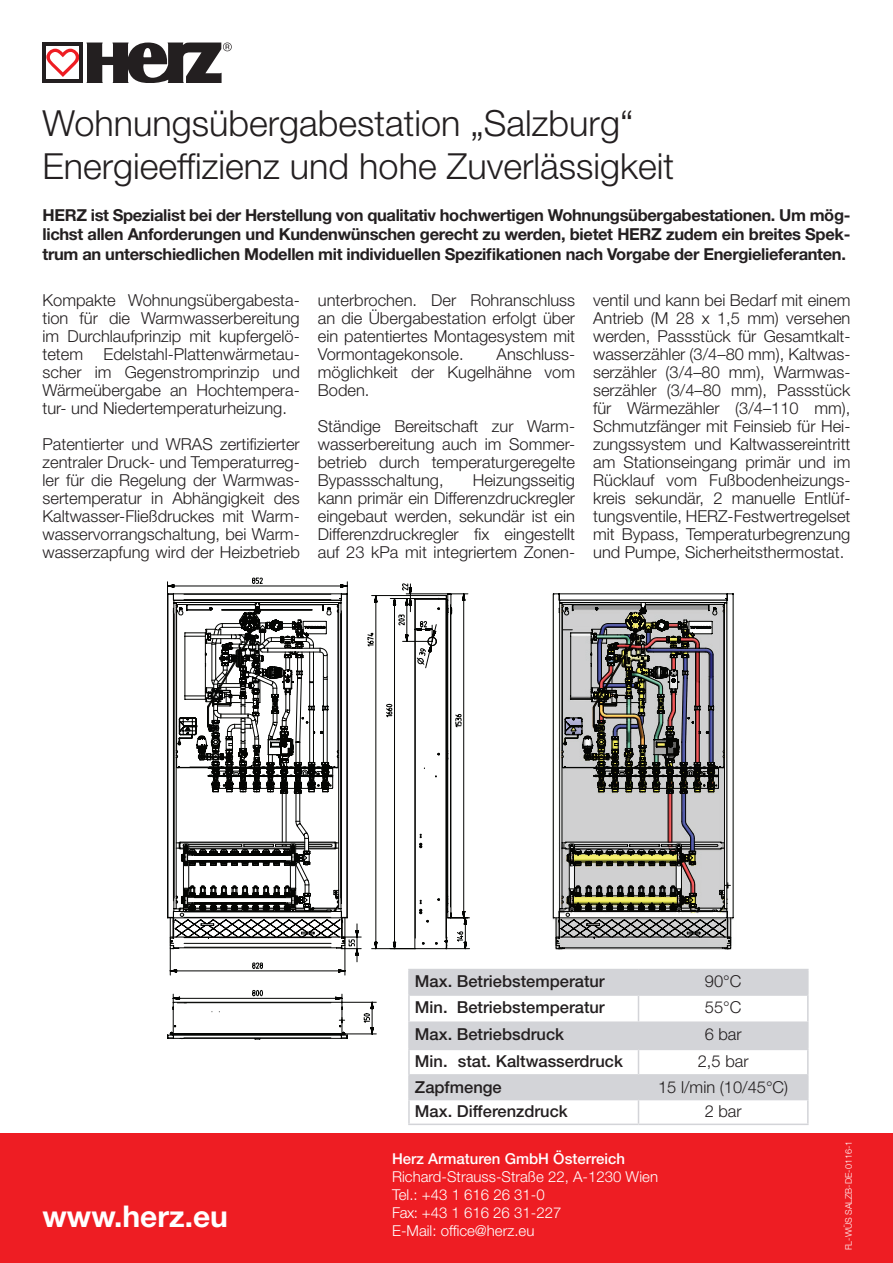
<style>
.page{position:relative;width:893px;height:1263px;background:#fff}
.page>*{position:absolute;margin:0;border:0;box-sizing:border-box;transform-origin:0 0}
.t1{font:300 36px/43.2px "Helvetica Neue LT Std";color:#231f20}
.t2{font:700 30px "Helvetica Neue LT Std";color:#fff}
.t3{font:300 16.5px/18px "Helvetica Neue LT Std";color:#231f20;text-align:justify}
.t4{font:700 16.5px/19.8px "Helvetica Neue LT Std";letter-spacing:-.02em;color:#231f20;text-align:justify}
.t5{font:500 16.5px "Helvetica Neue LT Std";color:#231f20}
.t6{font:300 15px/18px "Helvetica Neue LT Std";color:#fff}
.t7{font:500 15px "Helvetica Neue LT Std";color:#fff}
.t8{font:300 9px "Helvetica Neue LT Std";color:#fff}
</style>
<div class="page">
<div style="left:0;top:1133px;width:893px;height:130px;background:#ee1d23"></div>
<svg style="left:86px;top:43px;width:146px;height:40px"></svg>
<svg style="left:46px;top:49px;width:33px;height:28px"></svg>
<hr style="left:43px;top:44px;width:3px;height:38px;background:#231f20">
<hr style="left:80px;top:45px;width:3px;height:37px;background:#231f20">
<hr style="left:43px;top:43px;width:40px;height:3px;background:#231f20">
<hr style="left:43px;top:80px;width:40px;height:3px;background:#231f20">
<svg style="left:167px;top:577px;width:567px;height:462px"></svg>
<svg style="left:177px;top:619px;width:551px;height:421px"></svg>
<hr style="left:408px;top:969px;width:230px;height:1px;background:#d3d4d8">
<hr style="left:408px;top:970px;width:2px;height:24px;background:#d3d4d8">
<hr style="left:638px;top:969px;width:171px;height:1px;background:#d3d4d8">
<hr style="left:807px;top:970px;width:2px;height:24px;background:#d3d4d8">
<hr style="left:408px;top:994px;width:230px;height:2px;background:#d3d4d8">
<hr style="left:408px;top:996px;width:2px;height:25px;background:#d3d4d8">
<hr style="left:638px;top:994px;width:171px;height:2px;background:#d3d4d8">
<hr style="left:807px;top:996px;width:2px;height:25px;background:#d3d4d8">
<hr style="left:408px;top:1021px;width:230px;height:2px;background:#d3d4d8">
<hr style="left:408px;top:1023px;width:2px;height:26px;background:#d3d4d8">
<hr style="left:638px;top:1021px;width:171px;height:2px;background:#d3d4d8">
<hr style="left:807px;top:1023px;width:2px;height:26px;background:#d3d4d8">
<hr style="left:408px;top:1049px;width:230px;height:1px;background:#d3d4d8">
<hr style="left:408px;top:1050px;width:2px;height:24px;background:#d3d4d8">
<hr style="left:638px;top:1049px;width:171px;height:1px;background:#d3d4d8">
<hr style="left:807px;top:1050px;width:2px;height:24px;background:#d3d4d8">
<hr style="left:408px;top:1074px;width:230px;height:2px;background:#d3d4d8">
<hr style="left:408px;top:1076px;width:2px;height:23px;background:#d3d4d8">
<hr style="left:638px;top:1074px;width:171px;height:2px;background:#d3d4d8">
<hr style="left:807px;top:1076px;width:2px;height:23px;background:#d3d4d8">
<hr style="left:408px;top:1099px;width:230px;height:1px;background:#d3d4d8">
<hr style="left:408px;top:1100px;width:2px;height:23px;background:#d3d4d8">
<hr style="left:638px;top:1099px;width:171px;height:1px;background:#d3d4d8">
<svg style="left:409px;top:970px;width:399px;height:153px"></svg>
<hr style="left:807px;top:1100px;width:2px;height:23px;background:#d3d4d8">
<hr style="left:408px;top:1123px;width:230px;height:2px;background:#d3d4d8">
<hr style="left:638px;top:1123px;width:171px;height:2px;background:#d3d4d8">
<h1 class="t1" style="left:43px;top:101px;width:633px">Wohnungsübergabestation „Salzburg“<br>Energieeffizienz und hohe Zuverlässigkeit</h1>
<p class="t4" style="left:43px;top:204px;width:809px">HERZ ist Spezialist bei der Herstellung von qualitativ hochwertigen Wohnungsübergabestationen. Um mög&shy;lichst allen Anforderungen und Kundenwünschen gerecht zu werden, bietet HERZ zudem ein breites Spek&shy;trum an unterschiedlichen Modellen mit individuellen Spezifikationen nach Vorgabe der Energielieferanten.</p>
<p class="t3" style="left:43px;top:291px;width:259px">Kompakte Wohnungsübergabesta&shy;tion für die Warmwasserbereitung im Durchlaufprinzip mit kupfergelö&shy;tetem Edelstahl-Plattenwärmetau&shy;scher im Gegenstromprinzip und Wärmeübergabe an Hochtempera&shy;tur- und Niedertemperaturheizung.</p>
<p class="t3" style="left:43px;top:435px;width:259px">Patentierter und WRAS zertifizierter zentraler Druck- und Temperaturreg&shy;ler für die Regelung der Warmwas&shy;sertemperatur in Abhängigkeit des Kaltwasser-Fließdruckes mit Warm&shy;wasservorrangschaltung, bei Warm&shy;wasserzapfung wird der Heizbetrieb</p>
<p class="t3" style="left:318px;top:291px;width:259px">unterbrochen. Der Rohranschluss an die Übergabestation erfolgt über ein patentiertes Montagesystem mit Vormontagekonsole.</p>
<p class="t3" style="left:318px;top:345px;width:259px;text-indent:179px">Anschluss&shy;möglichkeit der Kugelhähne vom Boden.</p>
<p class="t3" style="left:318px;top:417px;width:259px">Ständige Bereitschaft zur Warm&shy;wasserbereitung auch im Sommer&shy;betrieb durch temperaturgeregelte Bypassschaltung,</p>
<p class="t3" style="left:318px;top:471px;width:259px;text-indent:155px">Heizungsseitig kann primär ein Differenzdruckregler eingebaut werden, sekundär ist ein Differenzdruckregler fix eingestellt auf 23 kPa mit integriertem Zonen-</p>
<p class="t3" style="left:593px;top:291px;width:259px">ventil und kann bei Bedarf mit einem Antrieb (M 28 x 1,5 mm) versehen werden, Passstück für Gesamtkalt&shy;wasserzähler (3/4–80 mm), Kaltwas&shy;serzähler (3/4–80 mm), Warmwas&shy;serzähler (3/4–80 mm), Passstück für Wärmezähler (3/4–110 mm), Schmutzfänger mit Feinsieb für Hei&shy;zungssystem und Kaltwassereintritt am Stationseingang primär und im Rücklauf vom Fußbodenheizungs&shy;kreis sekundär, 2 manuelle Entlüf&shy;tungsventile, HERZ-Festwertregelset mit Bypass, Temperaturbegrenzung und Pumpe, Sicherheitsthermostat.</p>
<h2 class="t2" style="left:43px;top:1198px;width:187px">www.herz.eu</h2>
<p class="t5" style="left:415px;top:971px;width:191px">Max. Betriebstemperatur</p>
<p class="t3" style="left:705px;top:972px;width:38px">90°C</p>
<p class="t5" style="left:415px;top:997px;width:191px">Min. Betriebstemperatur</p>
<p class="t3" style="left:705px;top:997px;width:38px">55°C</p>
<p class="t5" style="left:415px;top:1024px;width:151px">Max. Betriebsdruck</p>
<p class="t3" style="left:705px;top:1025px;width:38px">6 bar</p>
<p class="t5" style="left:415px;top:1051px;width:209px">Min. stat. Kaltwasserdruck</p>
<p class="t3" style="left:698px;top:1052px;width:52px">2,5 bar</p>
<p class="t5" style="left:415px;top:1077px;width:88px">Zapfmenge</p>
<p class="t3" style="left:658px;top:1077px;width:132px">15 l/min (10/45°C)</p>
<p class="t5" style="left:415px;top:1102px;width:154px">Max. Differenzdruck</p>
<p class="t3" style="left:705px;top:1102px;width:38px">2 bar</p>
<p class="t7" style="left:392px;top:1150px;width:234px">Herz Armaturen GmbH Österreich</p>
<p class="t6" style="left:392px;top:1167px;width:267px">Richard-Strauss-Straße 22, A-1230 Wien<br>Tel.: +43 1 616 26 31-0<br>Fax: +43 1 616 26 31-227<br>E-Mail: office@herz.eu</p>
<p class="t8" style="left:843px;top:1250px;width:111px;rotate:-90deg">FL-WÜS SALZB-DE-0116-1</p>
</div>
